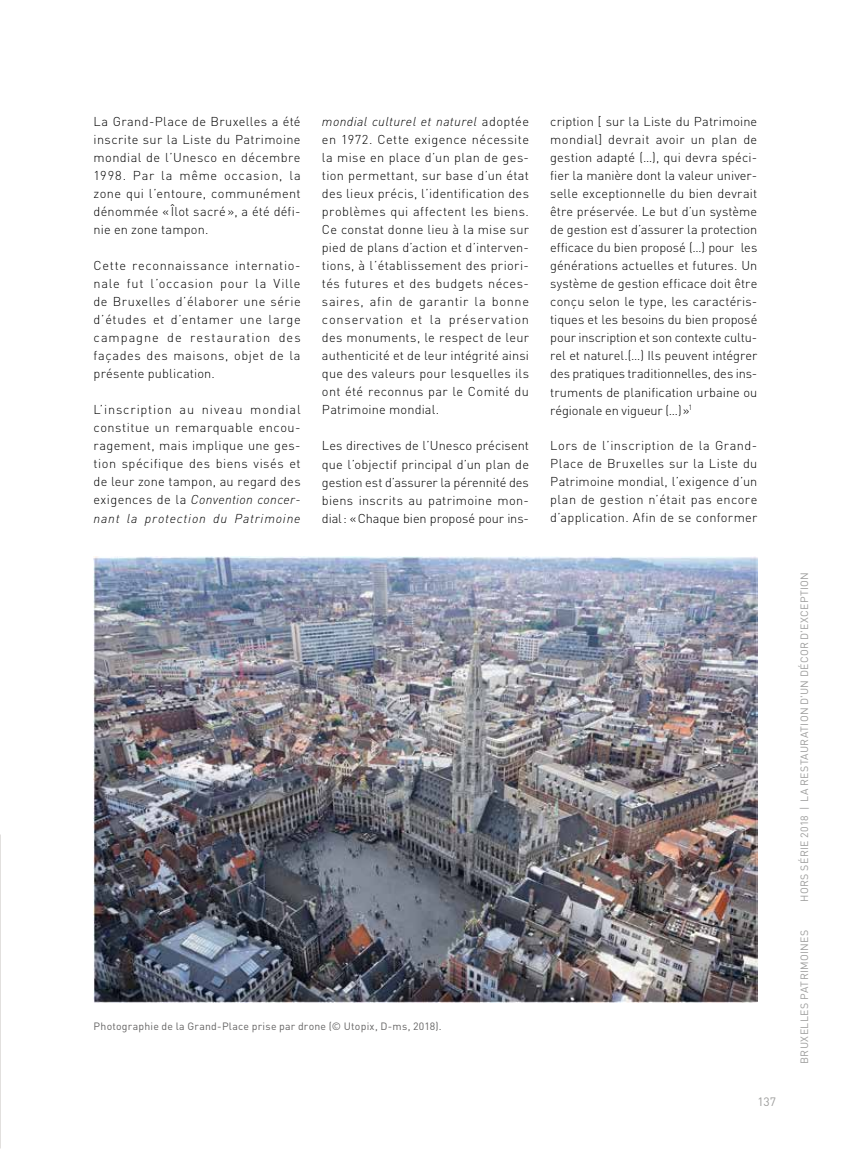
<style>
.page{position:relative;width:851px;height:1149px;background:#fff}
.page>*{position:absolute;margin:0;border:0;box-sizing:border-box;transform-origin:0 0}
.t1{font:300 12.75px/18px "DINOT";letter-spacing:.02em;color:#000;text-align:justify}
.t2{font:12px "DINOT";color:#9d9d9c}
.t3{font:10.5px "DINOT";letter-spacing:.03em;color:#9d9d9c}
.t4{font:10.5px "DINOT";letter-spacing:.025em;color:#646363}
.s1{font-style:italic}
</style>
<div class="page">
<img style="left:94px;top:556px;width:663px;height:446px">
<p class="t1" style="left:94px;top:112px;width:208px">La Grand-Place de Bruxelles a été inscrite sur la Liste du Patrimoine mondial de l’Unesco en décembre 1998. Par la même occasion, la zone qui l’entoure, communément dénommée « Îlot sacré », a été défi&shy;nie en zone tampon.</p>
<p class="t1" style="left:94px;top:256px;width:208px">Cette reconnaissance internatio&shy;nale fut l’occasion pour la Ville de Bruxelles d’élaborer une série d’études et d’entamer une large campagne de restauration des façades des maisons, objet de la présente publication.</p>
<p class="t1" style="left:94px;top:400px;width:208px">L’inscription au niveau mondial constitue un remarquable encou&shy;ragement, mais implique une ges&shy;tion spécifique des biens visés et de leur zone tampon, au regard des exigences de la <span class="s1">Convention concer&shy;nant la protection du Patrimoine</span></p>
<p class="t1" style="left:322px;top:112px;width:208px"><span class="s1">mondial culturel et naturel</span> adoptée en 1972. Cette exigence nécessite la mise en place d’un plan de ges&shy;tion permettant, sur base d’un état des lieux précis, l’identification des problèmes qui affectent les biens.<br>Ce constat donne lieu à la mise sur pied de plans d’action et d’interven&shy;tions, à l’établissement des priori&shy;tés futures et des budgets néces&shy;saires, afin de garantir la bonne conservation et la préservation des monuments, le respect de leur authenticité et de leur intégrité ainsi que des valeurs pour lesquelles ils ont été reconnus par le Comité du Patrimoine mondial.</p>
<p class="t1" style="left:322px;top:436px;width:208px">Les directives de l’Unesco précisent que l’objectif principal d’un plan de gestion est d’assurer la pérennité des biens inscrits au patrimoine mon&shy;dial: «Chaque bien proposé pour ins-</p>
<p class="t1" style="left:550px;top:112px;width:208px">cription [ sur la Liste du Patrimoine mondial] devrait avoir un plan de gestion adapté (…), qui devra spéci&shy;fier la manière dont la valeur univer&shy;selle exceptionnelle du bien devrait être préservée. Le but d’un système de gestion est d’assurer la protection efficace du bien proposé (…) pour les générations actuelles et futures. Un système de gestion efficace doit être conçu selon le type, les caractéris&shy;tiques et les besoins du bien proposé pour inscription et son contexte cultu&shy;rel et naturel.(…) Ils peuvent intégrer des pratiques traditionnelles, des ins&shy;truments de planification urbaine ou régionale en vigueur (…)»<sup>1</sup></p>
<p class="t1" style="left:550px;top:436px;width:208px">Lors de l’inscription de la Grand-Place de Bruxelles sur la Liste du Patrimoine mondial, l’exigence d’un plan de gestion n’était pas encore d’application. Afin de se conformer</p>
<p class="t4" style="left:94px;top:1018px;width:349px">Photographie de la Grand-Place prise par drone (© Utopix, D-ms, 2018).</p>
<p class="t2" style="left:757px;top:1094px;width:20px">137</p>
<p class="t3" style="left:797px;top:901px;width:331px;rotate:-90deg">HORS SÉRIE 2018 | LA RESTAURATION D'UN DÉCOR D'EXCEPTION</p>
<p class="t3" style="left:797px;top:1063px;width:136px;rotate:-90deg">BRUXELLES PATRIMOINES</p>
</div>
